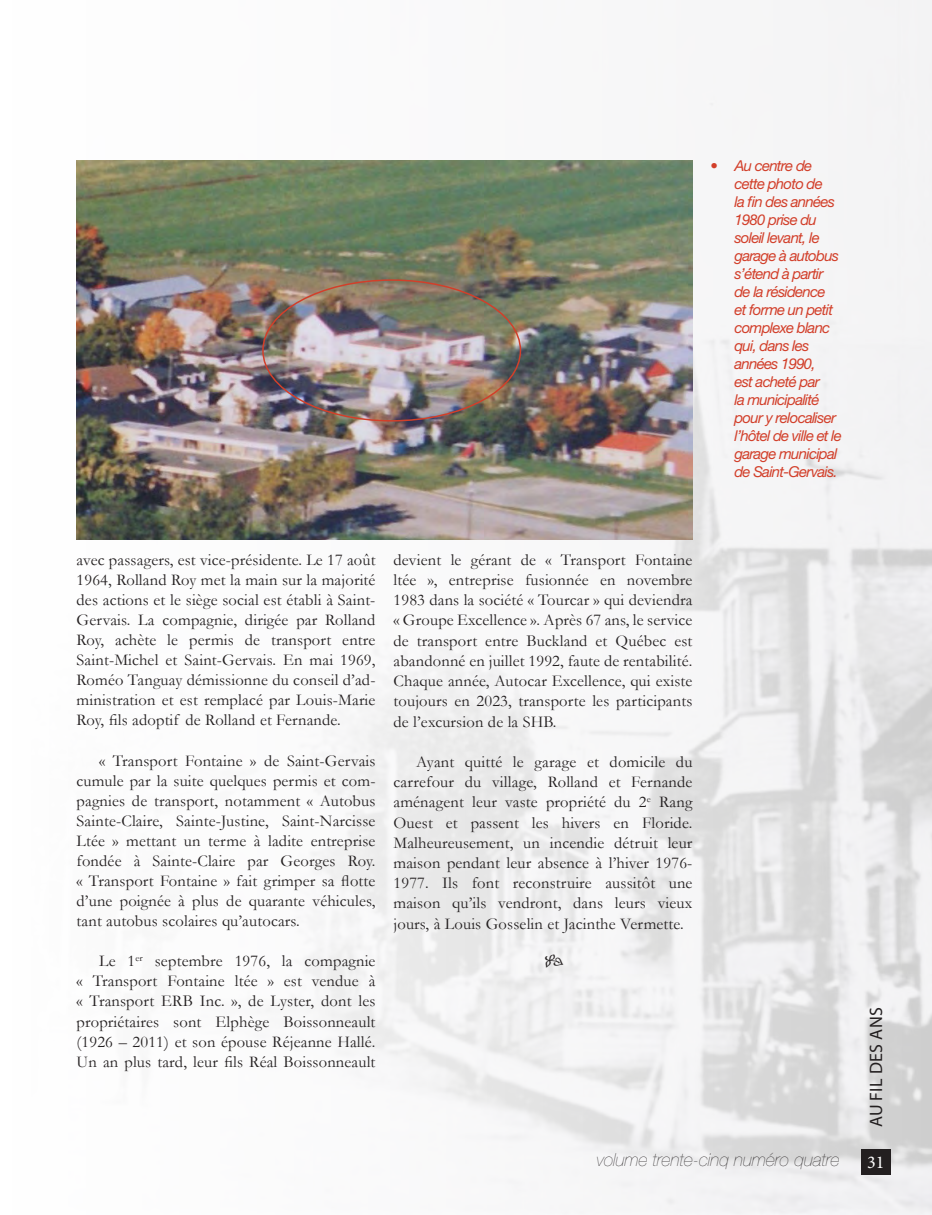
<style>
.page{position:relative;width:932px;height:1215px;background:#fff}
.page>*{position:absolute;margin:0;border:0;box-sizing:border-box;transform-origin:0 0}
.t1{font:italic 200 18px "Helvetica Neue LT Std";color:#231f20}
.t2{font:18px "Myriad Pro";letter-spacing:.02em;color:#231f20}
.t3{font:18px "Minion Pro";color:#fff}
.Corps_de_texte{font:18px "Minion Pro";color:#231f20}
.Corps_de_texte-2{font:16.5px/20.1px "Garamond";letter-spacing:.01em;color:#231f20;text-align:justify}
.t4{font:italic 15px/18px "Helvetica Neue LT Std";letter-spacing:-.05em;color:#d23f2a}
</style>
<div class="page">
<img style="left:76px;top:0;width:856px;height:1215px">
<img style="left:77px;top:160px;width:615px;height:379px">
<div style="left:861px;top:1149px;width:29px;height:25px;background:#231f20"></div>
<p class="t4" style="left:734px;top:157px;width:109px;text-indent:-24px">• Au centre de cette photo de<br>la fin des années<br>1980 prise du soleil levant, le garage à autobus s’étend à partir de la résidence<br>et forme un petit complexe blanc qui, dans les années 1990,<br>est acheté par<br>la municipalité pour y relocaliser l’hôtel de ville et le garage municipal de Saint-Gervais.</p>
<p class="Corps_de_texte-2" style="left:77px;top:549px;width:300px">avec passagers, est vice-présidente. Le 17 août 1964, Rolland Roy met la main sur la majorité des actions et le siège social est établi à Saint-Gervais. La compagnie, dirigée par Rolland Roy, achète le permis de transport entre Saint-Michel et Saint-Gervais. En mai 1969, Roméo Tanguay démissionne du conseil d’ad&shy;ministration et est remplacé par Louis-Marie Roy, fils adoptif de Rolland et Fernande.</p>
<p class="Corps_de_texte-2" style="left:77px;top:750px;width:300px;text-indent:22px">« Transport Fontaine » de Saint-Gervais cumule par la suite quelques permis et com&shy;pagnies de transport, notamment « Autobus Sainte-Claire, Sainte-Justine, Saint-Narcisse Ltée » mettant un terme à ladite entreprise fondée à Sainte-Claire par Georges Roy. « Transport Fontaine » fait grimper sa flotte d’une poignée à plus de quarante véhicules, tant autobus scolaires qu’autocars.</p>
<p class="Corps_de_texte-2" style="left:77px;top:951px;width:300px;text-indent:23px">Le 1<sup>er</sup> septembre 1976, la compagnie « Transport Fontaine ltée » est vendue à « Transport ERB Inc. », de Lyster, dont les propriétaires sont Elphège Boissonneault (1926 – 2011) et son épouse Réjeanne Hallé.<br>Un an plus tard, leur fils Réal Boissonneault</p>
<p class="Corps_de_texte-2" style="left:393px;top:549px;width:300px">devient le gérant de « Transport Fontaine ltée », entreprise fusionnée en novembre 1983 dans la société « Tourcar » qui deviendra « Groupe Excellence ». Après 67 ans, le service de transport entre Buckland et Québec est abandonné en juillet 1992, faute de rentabilité.<br>Chaque année, Autocar Excellence, qui existe toujours en 2023, transporte les participants de l’excursion de la SHB.</p>
<p class="Corps_de_texte-2" style="left:393px;top:751px;width:300px;text-indent:23px">Ayant quitté le garage et domicile du carrefour du village, Rolland et Fernande aménagent leur vaste propriété du 2<sup>e</sup> Rang Ouest et passent les hivers en Floride.<br>Malheureusement, un incendie détruit leur maison pendant leur absence à l’hiver 1976- 1977. Ils font reconstruire aussitôt une maison qu’ils vendront, dans leurs vieux jours, à Louis Gosselin et Jacinthe Vermette.</p>
<p class="Corps_de_texte" style="left:544px;top:948px;width:22px">•</p>
<p class="t1" style="left:597px;top:1149px;width:244px">volume trente-cinq numéro quatre</p>
<p class="t2" style="left:865px;top:1127px;width:122px;rotate:-90deg">AU FIL DES ANS</p>
<p class="t3" style="left:867px;top:1150px;width:19px">31</p>
</div>
